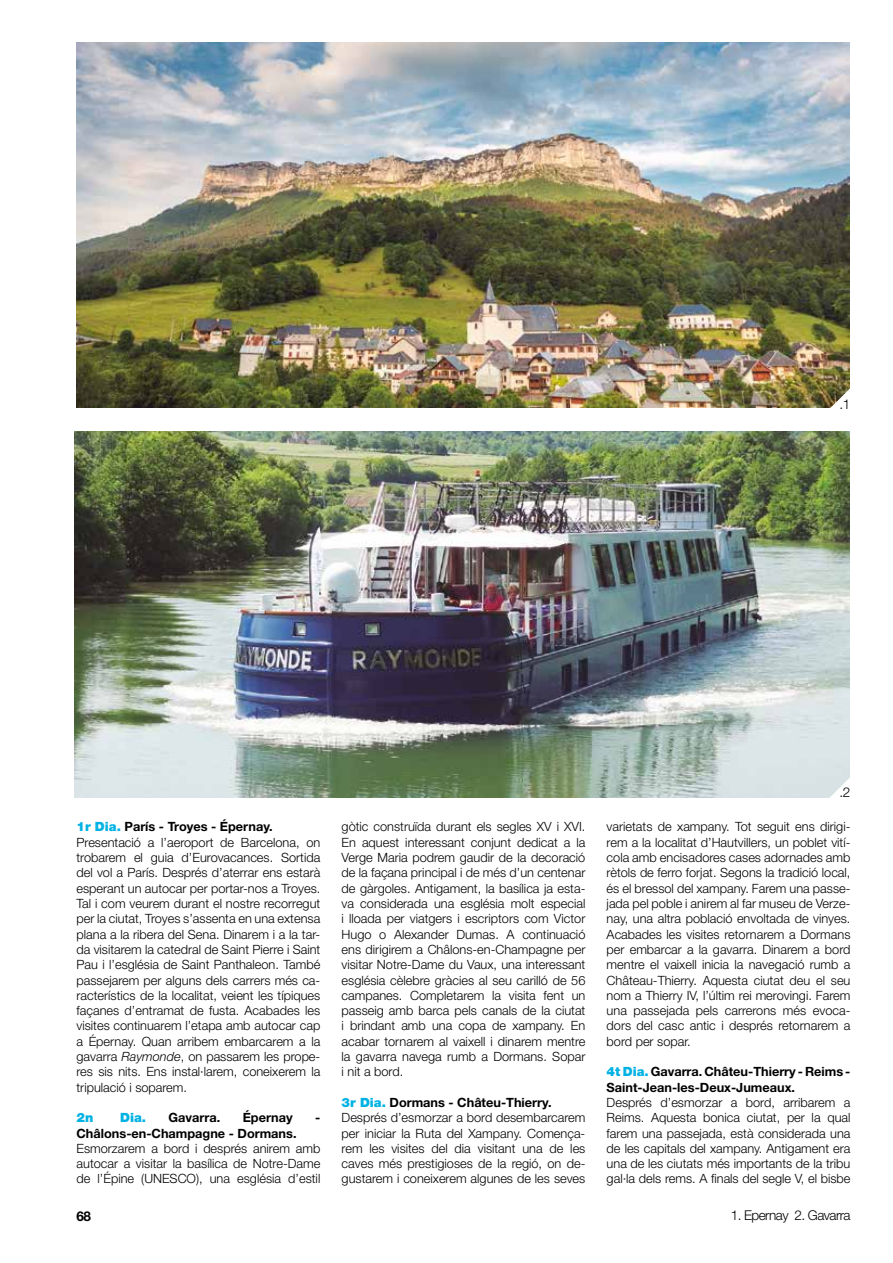
<style>
.page{position:relative;width:893px;height:1263px;background:#fff}
.page>*{position:absolute;margin:0;border:0;box-sizing:border-box;transform-origin:0 0}
.t1{font:300 13.5px "Helvetica Neue LT Std";letter-spacing:-.04em;color:#000}
.t2{font:700 13.5px "Helvetica Neue LT Std";color:#000}
.t3{font:300 12.75px/15.3px "Helvetica Neue LT Std";color:#000;text-align:justify}
.t4{font:700 12.75px/15.3px "Helvetica Neue LT Std";color:#000}
.t5{font:900 12.75px "Helvetica Neue LT Std";color:#00b2e3}
.s1{font-weight:900;color:#00b2e3}
.s2{font-weight:700}
.s3{font-style:italic}
</style>
<div class="page">
<img style="left:74px;top:431px;width:776px;height:366px">
<img style="left:77px;top:43px;width:773px;height:365px">
<svg style="left:829px;top:775px;width:21px;height:23px"></svg>
<svg style="left:829px;top:386px;width:21px;height:22px"></svg>
<p class="t1" style="left:839px;top:395px;width:12px">.1</p>
<p class="t3" style="left:77px;top:819px;width:245px;text-align:left"><span class="s1">1r Dia.</span> <span class="s2">París - Troyes - Épernay.<br></span>Presentació a l’aeroport de Barcelona, on trobarem el guia d’Eurovacances. Sortida del vol a París. Després d’aterrar ens estarà esperant un autocar per portar-nos a Troyes.<br>Tal i com veurem durant el nostre recorregut per la ciutat, Troyes s’assenta en una extensa plana a la ribera del Sena. Dinarem i a la tar&shy;da visitarem la catedral de Saint Pierre i Saint Pau i l’església de Saint Panthaleon. També passejarem per alguns dels carrers més ca&shy;racterístics de la localitat, veient les típiques façanes d’entramat de fusta. Acabades les visites continuarem l’etapa amb autocar cap a Épernay. Quan arribem embarcarem a la gavarra <span class="s3">Raymonde</span>, on passarem les prope&shy;res sis nits. Ens instal·larem, coneixerem la tripulació i soparem.</p>
<p class="t5" style="left:77px;top:1110px;width:18px">2n</p>
<p class="t5" style="left:120px;top:1110px;width:27px">Dia.</p>
<p class="t4" style="left:169px;top:1110px;width:53px">Gavarra.</p>
<p class="t4" style="left:243px;top:1110px;width:52px">Épernay</p>
<p class="t4" style="left:315px;top:1110px;width:7px">-</p>
<p class="t4" style="left:77px;top:1125px;width:222px">Châlons-en-Champagne - Dormans.</p>
<p class="t3" style="left:77px;top:1140px;width:245px">Esmorzarem a bord i després anirem amb autocar a visitar la basílica de Notre-Dame de l’Épine (UNESCO), una església d’estil</p>
<p class="t2" style="left:77px;top:1207px;width:16px">68</p>
<p class="t3" style="left:342px;top:819px;width:245px">gòtic construïda durant els segles XV i XVI.<br>En aquest interessant conjunt dedicat a la Verge Maria podrem gaudir de la decoració de la façana principal i de més d’un centenar de gàrgoles. Antigament, la basílica ja esta&shy;va considerada una església molt especial i lloada per viatgers i escriptors com Victor Hugo o Alexander Dumas. A continuació ens dirigirem a Châlons-en-Champagne per visitar Notre-Dame du Vaux, una interessant església cèlebre gràcies al seu carilló de 56 campanes. Completarem la visita fent un passeig amb barca pels canals de la ciutat i brindant amb una copa de xampany. En acabar tornarem al vaixell i dinarem mentre la gavarra navega rumb a Dormans. Sopar i nit a bord.</p>
<p class="t3" style="left:342px;top:1094px;width:245px;text-align:left"><span class="s1">3r Dia.</span> <span class="s2">Dormans - Châteu-Thierry.<br></span>Després d’esmorzar a bord desembarcarem per iniciar la Ruta del Xampany. Comença&shy;rem les visites del dia visitant una de les caves més prestigioses de la regió, on de&shy;gustarem i coneixerem algunes de les seves</p>
<p class="t1" style="left:839px;top:784px;width:12px">.2</p>
<p class="t3" style="left:607px;top:819px;width:245px">varietats de xampany. Tot seguit ens dirigi&shy;rem a la localitat d’Hautvillers, un poblet vití&shy;cola amb encisadores cases adornades amb rètols de ferro forjat. Segons la tradició local, és el bressol del xampany. Farem una passe&shy;jada pel poble i anirem al far museu de Verze&shy;nay, una altra població envoltada de vinyes.<br>Acabades les visites retornarem a Dormans per embarcar a la gavarra. Dinarem a bord mentre el vaixell inicia la navegació rumb a Château-Thierry. Aquesta ciutat deu el seu nom a Thierry IV, l’últim rei merovingi. Farem una passejada pels carrerons més evoca&shy;dors del casc antic i després retornarem a bord per sopar.</p>
<p class="t4" style="left:607px;top:1064px;width:245px"><span class="s1">4t Dia.</span> Gavarra. Châteu-Thierry - Reims -<br>Saint-Jean-les-Deux-Jumeaux.</p>
<p class="t3" style="left:607px;top:1094px;width:245px">Després d’esmorzar a bord, arribarem a Reims. Aquesta bonica ciutat, per la qual farem una passejada, està considerada una de les capitals del xampany. Antigament era una de les ciutats més importants de la tribu gal·la dels rems. A finals del segle V, el bisbe</p>
<p class="t1" style="left:731px;top:1207px;width:121px">1. Epernay 2. Gavarra</p>
</div>
